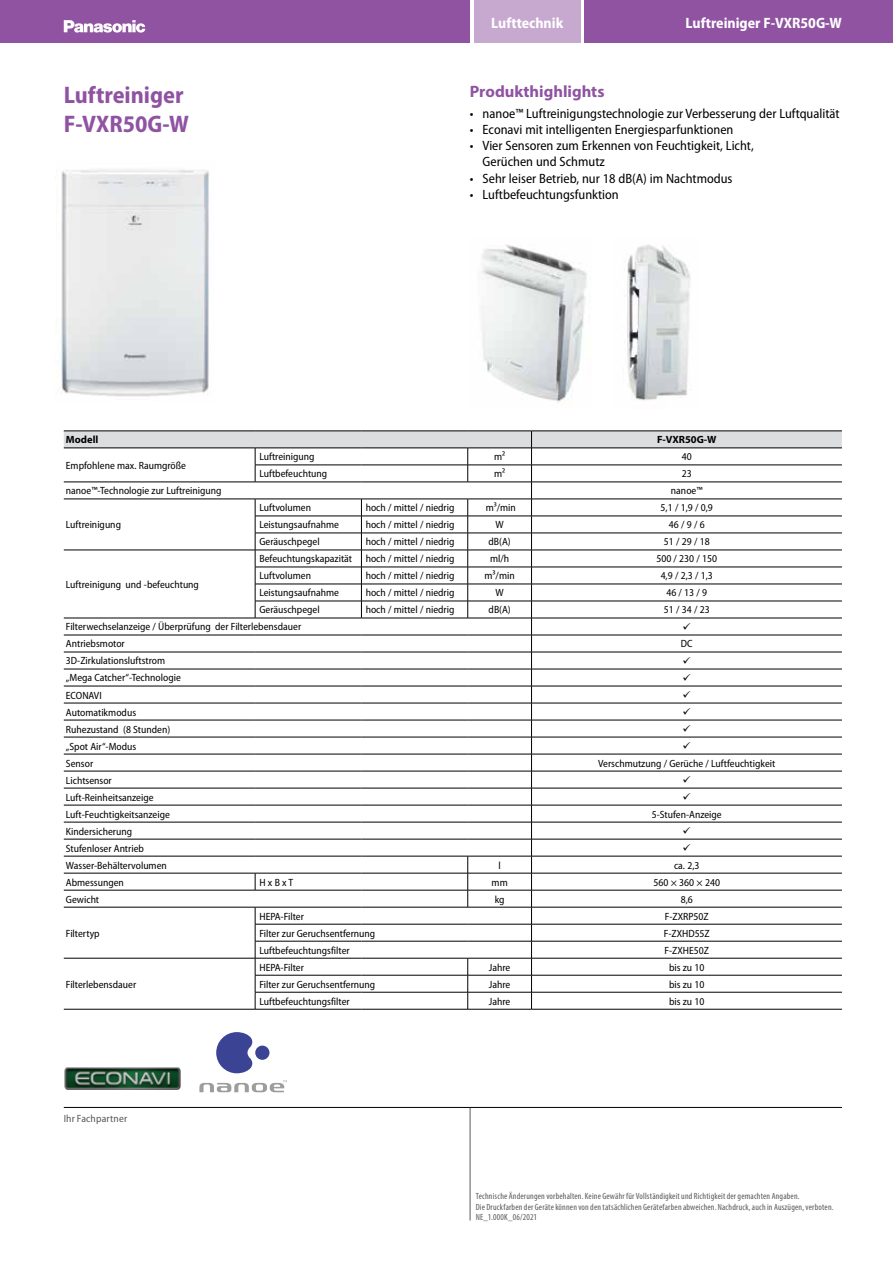
<style>
.page{position:relative;width:893px;height:1263px;background:#fff}
.page>*{position:absolute;margin:0;border:0;box-sizing:border-box;transform-origin:0 0}
.t1{font:700 semi-condensed 24px/28.8px "Myriad Pro";color:#8f53a1}
.t2{font:700 16.5px "Myriad Pro";color:#8f53a1}
.t3{font:700 semi-condensed 15px "Myriad Pro";color:#fff}
.t4{font:semi-condensed 13.5px/16.2px "Myriad Pro";color:#000}
.t5{font:semi-condensed 10.5px "Myriad Pro";color:#000}
.t6{font:700 10.5px "Myriad Pro";color:#000}
.t7{font:semi-condensed 10.5px "Myriad Pro";letter-spacing:.01em;color:#58595b}
.t8{font:condensed 9px/10.8px "Myriad Pro";letter-spacing:.02em;color:#58595b}
</style>
<div class="page">
<div style="left:0;top:0;width:470px;height:43px;background:#8f53a1"></div>
<svg style="left:64px;top:20px;width:81px;height:13px"></svg>
<div style="left:585px;top:0;width:308px;height:43px;background:#8f53a1"></div>
<hr style="left:64px;top:1107px;width:778px;height:1px;background:#000">
<hr style="left:470px;top:1108px;width:1px;height:112px;background:#58595b">
<hr style="left:531px;top:1009px;width:311px;height:1px;background:#000">
<hr style="left:64px;top:1009px;width:191px;height:1px;background:#000">
<hr style="left:468px;top:1009px;width:63px;height:1px;background:#000">
<hr style="left:255px;top:1009px;width:106px;height:1px;background:#000">
<hr style="left:361px;top:1009px;width:107px;height:1px;background:#000">
<img style="left:61px;top:169px;width:148px;height:228px">
<div style="left:474px;top:0;width:106px;height:43px;background:#c7a9d0"></div>
<img style="left:64px;top:1067px;width:117px;height:23px">
<div style="left:255px;top:1045px;width:14px;height:15px;background:#3b4395;border-radius:50%"></div>
<svg style="left:216px;top:1032px;width:36px;height:41px"></svg>
<svg style="left:199px;top:1080px;width:88px;height:12px"></svg>
<img style="left:482px;top:244px;width:109px;height:159px">
<img style="left:627px;top:244px;width:63px;height:157px">
<svg style="left:64px;top:431px;width:778px;height:578px"></svg>
<h1 class="t1" style="left:64px;top:81px;width:127px">Luftreiniger<br>F-VXR50G-W</h1>
<h3 class="t3" style="left:491px;top:15px;width:74px">Lufttechnik</h3>
<h3 class="t3" style="left:686px;top:15px;width:158px">Luftreiniger F-VXR50G-W</h3>
<h2 class="t2" style="left:470px;top:81px;width:136px">Produkthighlights</h2>
<p class="t4" style="left:470px;top:106px;width:371px">• nanoe™ Luftreinigungstechnologie zur Verbesserung der Luftqualität</p>
<p class="t4" style="left:470px;top:122px;width:265px">• Econavi mit intelligenten Energiesparfunktionen</p>
<p class="t4" style="left:483px;top:138px;width:273px;text-indent:-13px">• Vier Sensoren zum Erkennen von Feuchtigkeit, Licht,<br>Gerüchen und Schmutz</p>
<p class="t4" style="left:470px;top:170px;width:264px">• Sehr leiser Betrieb, nur 18 dB(A) im Nachtmodus</p>
<p class="t4" style="left:470px;top:187px;width:150px">• Luftbefeuchtungsfunktion</p>
<p class="t6" style="left:66px;top:433px;width:34px">Modell</p>
<p class="t6" style="left:657px;top:433px;width:61px">F-VXR50G-W</p>
<p class="t5" style="left:66px;top:460px;width:122px">Empfohlene max. Raumgröße</p>
<p class="t5" style="left:259px;top:451px;width:57px">Luftreinigung</p>
<p class="t5" style="left:494px;top:451px;width:13px">m²</p>
<p class="t5" style="left:682px;top:451px;width:11px">40</p>
<p class="t5" style="left:259px;top:468px;width:69px">Luftbefeuchtung</p>
<p class="t5" style="left:494px;top:468px;width:13px">m²</p>
<p class="t5" style="left:682px;top:468px;width:11px">23</p>
<p class="t5" style="left:66px;top:485px;width:157px">nanoe™-Technologie zur Luftreinigung</p>
<p class="t5" style="left:671px;top:485px;width:33px">nanoe™</p>
<p class="t5" style="left:66px;top:519px;width:57px">Luftreinigung</p>
<p class="t5" style="left:259px;top:502px;width:53px">Luftvolumen</p>
<p class="t5" style="left:366px;top:502px;width:90px">hoch / mittel / niedrig</p>
<p class="t5" style="left:486px;top:502px;width:32px">m³/min</p>
<p class="t5" style="left:661px;top:502px;width:54px">5,1 / 1,9 / 0,9</p>
<p class="t5" style="left:259px;top:519px;width:81px">Leistungsaufnahme</p>
<p class="t5" style="left:366px;top:519px;width:90px">hoch / mittel / niedrig</p>
<p class="t5" style="left:495px;top:519px;width:10px">W</p>
<p class="t5" style="left:669px;top:519px;width:37px">46 / 9 / 6</p>
<p class="t5" style="left:259px;top:536px;width:62px">Geräuschpegel</p>
<p class="t5" style="left:366px;top:536px;width:90px">hoch / mittel / niedrig</p>
<p class="t5" style="left:489px;top:536px;width:24px">dB(A)</p>
<p class="t5" style="left:664px;top:536px;width:47px">51 / 29 / 18</p>
<p class="t5" style="left:259px;top:553px;width:94px">Befeuchtungskapazität</p>
<p class="t5" style="left:366px;top:553px;width:90px">hoch / mittel / niedrig</p>
<p class="t5" style="left:490px;top:553px;width:21px">ml/h</p>
<p class="t5" style="left:656px;top:553px;width:62px">500 / 230 / 150</p>
<p class="t5" style="left:259px;top:570px;width:53px">Luftvolumen</p>
<p class="t5" style="left:366px;top:570px;width:90px">hoch / mittel / niedrig</p>
<p class="t5" style="left:485px;top:570px;width:32px">m³/min</p>
<p class="t5" style="left:661px;top:570px;width:54px">4,9 / 2,3 / 1,3</p>
<p class="t5" style="left:259px;top:587px;width:81px">Leistungsaufnahme</p>
<p class="t5" style="left:366px;top:587px;width:90px">hoch / mittel / niedrig</p>
<p class="t5" style="left:495px;top:587px;width:10px">W</p>
<p class="t5" style="left:666px;top:587px;width:42px">46 / 13 / 9</p>
<p class="t5" style="left:259px;top:604px;width:62px">Geräuschpegel</p>
<p class="t5" style="left:366px;top:604px;width:90px">hoch / mittel / niedrig</p>
<p class="t5" style="left:489px;top:604px;width:24px">dB(A)</p>
<p class="t5" style="left:664px;top:604px;width:47px">51 / 34 / 23</p>
<p class="t5" style="left:66px;top:621px;width:237px">Filterwechselanzeige / Überprüfung der Filterlebensdauer</p>
<p class="t5" style="left:66px;top:638px;width:60px">Antriebsmotor</p>
<p class="t5" style="left:681px;top:638px;width:13px">DC</p>
<p class="t5" style="left:66px;top:655px;width:101px">3D-Zirkulationsluftstrom</p>
<p class="t5" style="left:66px;top:672px;width:116px">„Mega Catcher“-Technologie</p>
<p class="t5" style="left:66px;top:689px;width:37px">ECONAVI</p>
<p class="t5" style="left:66px;top:706px;width:72px">Automatikmodus</p>
<p class="t5" style="left:66px;top:723px;width:106px">Ruhezustand (8 Stunden)</p>
<p class="t5" style="left:66px;top:740px;width:72px">„Spot Air“-Modus</p>
<p class="t5" style="left:66px;top:757px;width:29px">Sensor</p>
<p class="t5" style="left:598px;top:757px;width:179px">Verschmutzung / Gerüche / Luftfeuchtigkeit</p>
<p class="t5" style="left:66px;top:774px;width:47px">Lichtsensor</p>
<p class="t5" style="left:66px;top:791px;width:89px">Luft-Reinheitsanzeige</p>
<p class="t5" style="left:66px;top:808px;width:106px">Luft-Feuchtigkeitsanzeige</p>
<p class="t5" style="left:652px;top:808px;width:71px">5-Stufen-Anzeige</p>
<p class="t5" style="left:66px;top:825px;width:68px">Kindersicherung</p>
<p class="t5" style="left:66px;top:842px;width:80px">Stufenloser Antrieb</p>
<p class="t5" style="left:66px;top:859px;width:102px">Wasser-Behältervolumen</p>
<p class="t5" style="left:498px;top:859px;width:4px">l</p>
<p class="t5" style="left:674px;top:859px;width:27px">ca. 2,3</p>
<p class="t5" style="left:66px;top:876px;width:60px">Abmessungen</p>
<p class="t5" style="left:259px;top:876px;width:35px">H x B x T</p>
<p class="t5" style="left:492px;top:876px;width:18px">mm</p>
<p class="t5" style="left:653px;top:876px;width:68px">560 × 360 × 240</p>
<p class="t5" style="left:66px;top:893px;width:35px">Gewicht</p>
<p class="t5" style="left:495px;top:893px;width:11px">kg</p>
<p class="t5" style="left:681px;top:893px;width:14px">8,6</p>
<p class="t5" style="left:66px;top:927px;width:35px">Filtertyp</p>
<p class="t5" style="left:66px;top:579px;width:135px">Luftreinigung und -befeuchtung</p>
<p class="t5" style="left:259px;top:910px;width:46px">HEPA-Filter</p>
<p class="t5" style="left:665px;top:910px;width:46px">F-ZXRP50Z</p>
<p class="t5" style="left:259px;top:927px;width:117px">Filter zur Geruchsentfernung</p>
<p class="t5" style="left:664px;top:927px;width:48px">F-ZXHD55Z</p>
<p class="t5" style="left:259px;top:944px;width:92px">Luftbefeuchtungsfilter</p>
<p class="t5" style="left:664px;top:944px;width:46px">F-ZXHE50Z</p>
<p class="t5" style="left:66px;top:978px;width:72px">Filterlebensdauer</p>
<p class="t7" style="left:64px;top:1113px;width:65px">Ihr Fachpartner</p>
<p class="t5" style="left:259px;top:961px;width:46px">HEPA-Filter</p>
<p class="t5" style="left:489px;top:961px;width:23px">Jahre</p>
<p class="t5" style="left:669px;top:961px;width:37px">bis zu 10</p>
<p class="t5" style="left:259px;top:978px;width:117px">Filter zur Geruchsentfernung</p>
<p class="t5" style="left:489px;top:978px;width:23px">Jahre</p>
<p class="t5" style="left:669px;top:978px;width:37px">bis zu 10</p>
<p class="t5" style="left:259px;top:995px;width:92px">Luftbefeuchtungsfilter</p>
<p class="t5" style="left:489px;top:995px;width:23px">Jahre</p>
<p class="t5" style="left:669px;top:995px;width:37px">bis zu 10</p>
<p class="t8" style="left:476px;top:1190px;width:359px">Technische Änderungen vorbehalten. Keine Gewähr für Vollständigkeit und Richtigkeit der gemachten Angaben.<br>Die Druckfarben der Geräte können von den tatsächlichen Gerätefarben abweichen. Nachdruck, auch in Auszügen, verboten.<br>NE_1.000K_06/2021</p>
</div>
